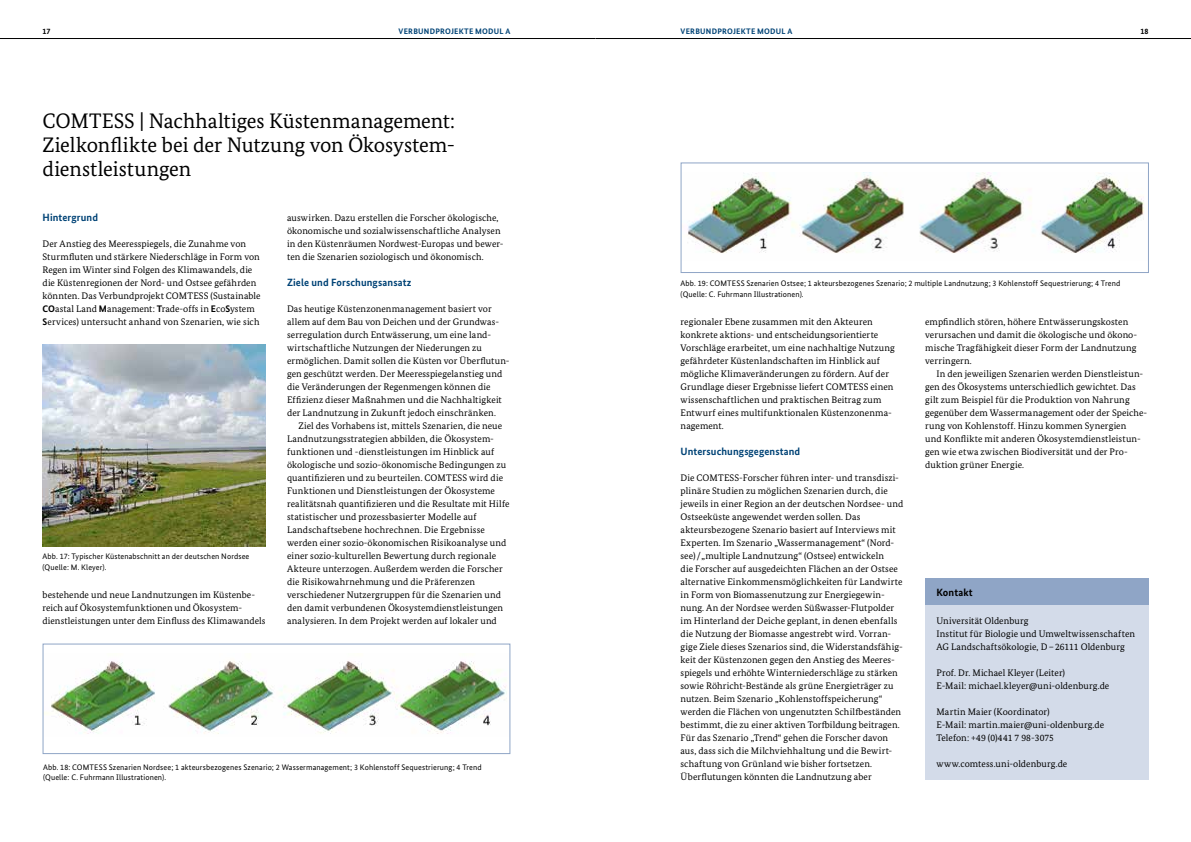
<style>
.page{position:relative;width:1191px;height:842px;background:#fff}
.page>*{position:absolute;margin:0;border:0;box-sizing:border-box;transform-origin:0 0}
.t1{font:21px/24px "Bundes Serif";letter-spacing:-.005em;color:#000}
.t2{font:700 10.5px "Bundes Sans";letter-spacing:.01em;color:#004376}
.t3{font:700 10.5px "Bundes Sans";letter-spacing:.01em;color:#000}
.t4{font:9.5px/13px "Bundes Serif";letter-spacing:.01em;color:#000}
.t5{font:8px/10.5px "Bundes Sans";letter-spacing:.015em;color:#000}
.t6{font:700 8px "Bundes Sans";letter-spacing:.03em;color:#004376}
.t7{font:700 8px "Bundes Sans";color:#000}
.s1{font-family:"Bundes Sans";font-weight:700}
</style>
<div class="page">
<hr style="left:0;top:38px;width:595px;height:1px;background:#000">
<hr style="left:595px;top:38px;width:596px;height:1px;background:#000">
<img style="left:43px;top:345px;width:223px;height:202px">
<img style="left:45px;top:661px;width:462px;height:73px">
<div style="left:43px;top:643px;width:467px;height:111px;border:1px solid #8fa5c6"></div>
<img style="left:687px;top:172px;width:457px;height:81px">
<div style="left:680px;top:162px;width:469px;height:111px;border:1px solid #8fa5c6"></div>
<div style="left:925px;top:598px;width:223px;height:182px;background:#d3dbe9"></div>
<div style="left:925px;top:579px;width:223px;height:26px;background:#8fa5c6"></div>
<p class="t7" style="left:43px;top:27px;width:9px">17</p>
<p class="t6" style="left:398px;top:27px;width:21px">Verbund</p>
<p class="t6" style="left:435px;top:27px;width:59px">projekte modul</p>
<p class="t6" style="left:505px;top:27px;width:6px">A</p>
<p class="t6" style="left:680px;top:27px;width:21px">Verbund</p>
<p class="t6" style="left:717px;top:27px;width:59px">projekte modul</p>
<p class="t6" style="left:787px;top:27px;width:6px">A</p>
<p class="t7" style="left:1140px;top:27px;width:9px">18</p>
<h1 class="t1" style="left:43px;top:109px;width:414px">COMTESS | Nachhaltiges Küstenmanagement:<br>Zielkonflikte bei der Nutzung von Ökosystem&shy;dienstleistungen</h1>
<p class="t2" style="left:43px;top:211px;width:57px">Hintergrund</p>
<p class="t4" style="left:43px;top:237px;width:220px">Der Anstieg des Meeresspiegels, die Zunahme von Sturmfluten und stärkere Niederschläge in Form von Regen im Winter sind Folgen des Klimawandels, die die Küstenregionen der Nord- und Ostsee gefährden könnten. Das Verbundprojekt COMTESS (Sustainable <span class="s1">CO</span>astal Land <span class="s1">M</span>anagement: <span class="s1">T</span>rade-offs in <span class="s1">E</span>co<span class="s1">S</span>ystem <span class="s1">S</span>ervices) untersucht anhand von Szenarien, wie sich</p>
<p class="t5" style="left:43px;top:551px;width:208px">Abb. 17: Typischer Küstenabschnitt an der deutschen Nordsee (Quelle: M. Kleyer).</p>
<p class="t4" style="left:43px;top:588px;width:224px">bestehende und neue Landnutzungen im Küstenbe&shy;reich auf Ökosystemfunktionen und Ökosystem&shy;dienstleistungen unter dem Einfluss des Klimawandels</p>
<p class="t4" style="left:287px;top:211px;width:218px">auswirken. Dazu erstellen die Forscher ökologische, ökonomische und sozialwissenschaftliche Analysen in den Küstenräumen Nordwest-Europas und bewer&shy;ten die Szenarien soziologisch und ökonomisch.</p>
<p class="t2" style="left:287px;top:276px;width:126px">Ziele und Forschungsansatz</p>
<p class="t4" style="left:287px;top:302px;width:224px">Das heutige Küstenzonenmanagement basiert vor allem auf dem Bau von Deichen und der Grundwas&shy;serregulation durch Entwässerung, um eine land&shy;wirtschaftliche Nutzungen der Niederungen zu ermöglichen. Damit sollen die Küsten vor Überflutun&shy;gen geschützt werden. Der Meeresspiegelanstieg und die Veränderungen der Regenmengen können die Effizienz dieser Maßnahmen und die Nachhaltigkeit der Landnutzung in Zukunft jedoch einschränken.</p>
<p class="t4" style="left:287px;top:419px;width:224px;text-indent:11px">Ziel des Vorhabens ist, mittels Szenarien, die neue Landnutzungsstrategien abbilden, die Ökosystem&shy;funktionen und -dienstleistungen im Hinblick auf ökologische und sozio-ökonomische Bedingungen zu quantifizieren und zu beurteilen. COMTESS wird die Funktionen und Dienstleistungen der Ökosysteme realitätsnah quantifizieren und die Resultate mit Hilfe statistischer und prozessbasierter Modelle auf Landschaftsebene hochrechnen. Die Ergebnisse werden einer sozio-ökonomischen Risikoanalyse und einer sozio-kulturellen Bewertung durch regionale Akteure unterzogen. Außerdem werden die Forscher die Risikowahrnehmung und die Präferenzen verschiedener Nutzergruppen für die Szenarien und den damit verbundenen Ökosystemdienstleistungen analysieren. In dem Projekt werden auf lokaler und</p>
<p class="t5" style="left:43px;top:761px;width:440px">Abb. 18: COMTESS Szenarien Nordsee; 1 akteursbezogenes Szenario; 2 Wassermanagement; 3 Kohlenstoff Sequestrierung; 4 Trend (Quelle: C. Fuhrmann Illustrationen).</p>
<p class="t5" style="left:680px;top:278px;width:441px">Abb. 19: COMTESS Szenarien Ostsee; 1 akteursbezogenes Szenario; 2 multiple Landnutzung; 3 Kohlenstoff Sequestrierung; 4 Trend (Quelle: C. Fuhrmann Illustrationen).</p>
<p class="t4" style="left:925px;top:315px;width:213px">empfindlich stören, höhere Entwässerungskosten verursachen und damit die ökologische und ökono&shy;mische Tragfähigkeit dieser Form der Landnutzung verringern.</p>
<p class="t4" style="left:925px;top:367px;width:224px;text-indent:11px">In den jeweiligen Szenarien werden Dienstleistun&shy;gen des Ökosystems unterschiedlich gewichtet. Das gilt zum Beispiel für die Produktion von Nahrung gegenüber dem Wassermanagement oder der Speiche&shy;rung von Kohlenstoff. Hinzu kommen Synergien<br>und Konflikte mit anderen Ökosystemdienstleistun&shy;gen wie etwa zwischen Biodiversität und der Pro&shy;duktion grüner Energie.</p>
<p class="t4" style="left:680px;top:315px;width:216px">regionaler Ebene zusammen mit den Akteuren konkrete aktions- und entscheidungsorientierte Vorschläge erarbeitet, um eine nachhaltige Nutzung gefährdeter Küstenlandschaften im Hinblick auf mögliche Klimaveränderungen zu fördern. Auf der Grundlage dieser Ergebnisse liefert COMTESS einen wissenschaftlichen und praktischen Beitrag zum Entwurf eines multifunktionalen Küstenzonenma&shy;nagement.</p>
<p class="t2" style="left:680px;top:445px;width:121px">Untersuchungsgegenstand</p>
<p class="t4" style="left:680px;top:471px;width:224px">Die COMTESS-Forscher führen inter- und transdiszi&shy;plinäre Studien zu möglichen Szenarien durch, die jeweils in einer Region an der deutschen Nordsee- und Ostseeküste angewendet werden sollen. Das akteursbezogene Szenario basiert auf Interviews mit Experten. Im Szenario „Wassermanagement“ (Nord&shy;see) /„multiple Landnutzung“ (Ostsee) entwickeln<br>die Forscher auf ausgedeichten Flächen an der Ostsee alternative Einkommensmöglichkeiten für Landwirte in Form von Biomassenutzung zur Energiegewin&shy;nung. An der Nordsee werden Süßwasser-Flutpolder im Hinterland der Deiche geplant, in denen ebenfalls die Nutzung der Biomasse angestrebt wird. Vorran&shy;gige Ziele dieses Szenarios sind, die Widerstandsfähig&shy;keit der Küstenzonen gegen den Anstieg des Meeres&shy;spiegels und erhöhte Winterniederschläge zu stärken sowie Röhricht-Bestände als grüne Energieträger zu nutzen. Beim Szenario „Kohlenstoffspeicherung“ werden die Flächen von ungenutzten Schilfbeständen bestimmt, die zu einer aktiven Torfbildung beitragen.<br>Für das Szenario „Trend“ gehen die Forscher davon aus, dass sich die Milchviehhaltung und die Bewirt&shy;schaftung von Grünland wie bisher fortsetzen.<br>Überflutungen könnten die Landnutzung aber</p>
<p class="t3" style="left:936px;top:586px;width:38px">Kontakt</p>
<p class="t4" style="left:936px;top:614px;width:200px">Universität Oldenburg<br>Institut für Biologie und Umweltwissenschaften<br>AG Landschaftsökologie, D–26111 Oldenburg</p>
<p class="t4" style="left:936px;top:666px;width:174px">Prof. Dr. Michael Kleyer (Leiter)<br>E-Mail: michael.kleyer@uni-oldenburg.de</p>
<p class="t4" style="left:936px;top:705px;width:169px">Martin Maier (Koordinator)<br>E-Mail: martin.maier@uni-oldenburg.de<br>Telefon: +49 (0)441 7 98-3075</p>
<p class="t4" style="left:936px;top:757px;width:132px">www.comtess.uni-oldenburg.de</p>
</div>
